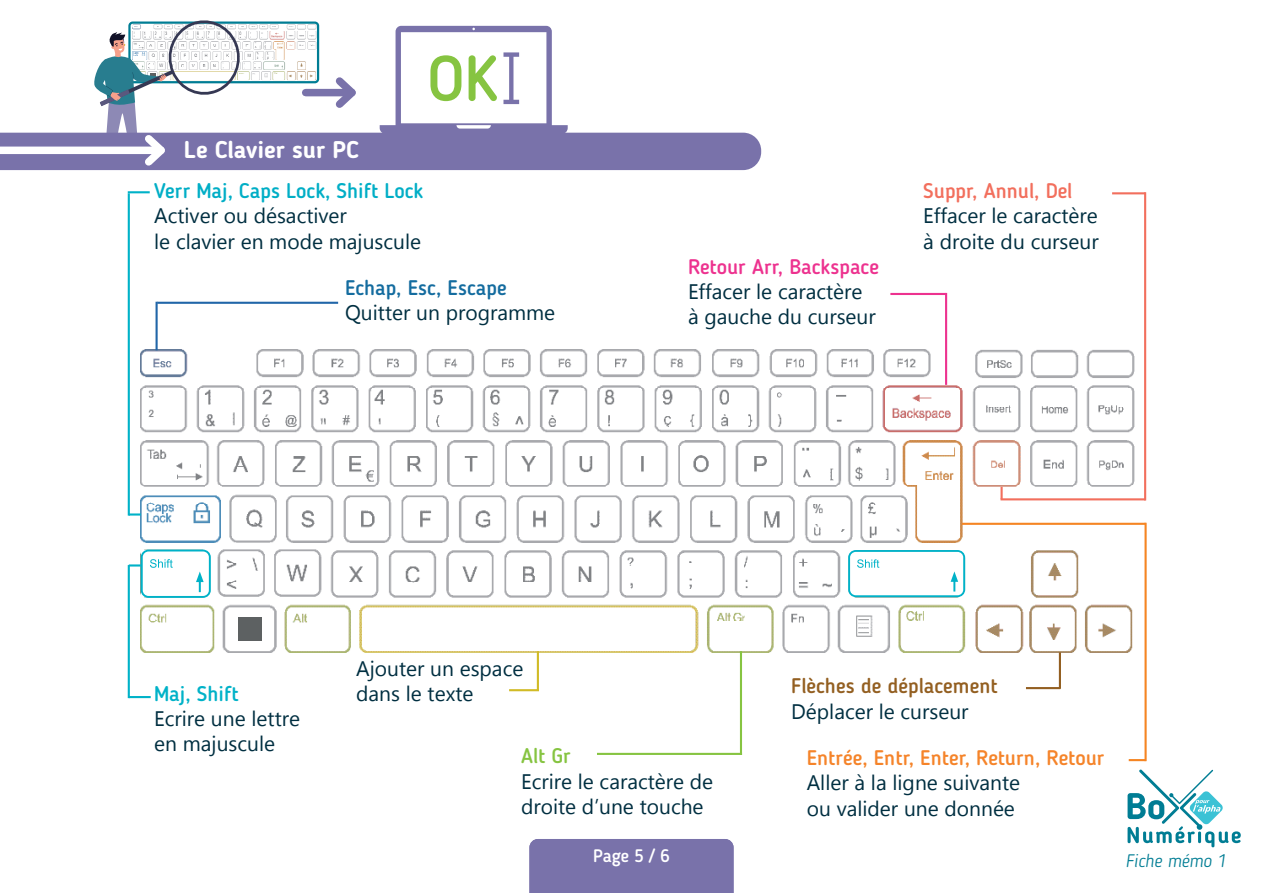
<style>
.page{position:relative;width:1263px;height:893px;background:#fff}
.page>*{position:absolute;margin:0;border:0;box-sizing:border-box;transform-origin:0 0}
.t1{font:700 24px "Blogger Sans";color:#fff}
.t2{font:21px/25.3px "Gadugi";color:#002f41}
.t3{font:500 21px "Blogger Sans";color:#f5842a}
.t4{font:500 21px "Blogger Sans";color:#00aec6}
.t5{font:500 21px "Blogger Sans";color:#935f21}
.t6{font:500 21px "Blogger Sans";color:#ed328f}
.t7{font:500 21px "Blogger Sans";color:#146c9f}
.t8{font:500 21px "Blogger Sans";color:#f26f5d}
.t9{font:500 21px "Blogger Sans";color:#00b2c8}
.t10{font:500 21px "Blogger Sans";color:#86c441}
.t11{font:500 18px "Blogger Sans";letter-spacing:-.01em;color:#fff}
.t12{font:italic 300 18px "Blogger Sans";color:#007d94}
</style>
<div class="page">
<img style="left:141px;top:350px;width:998px;height:302px">
<hr style="left:128px;top:565px;width:2px;height:133px;background:#00b2c8">
<hr style="left:537px;top:651px;width:2px;height:39px;background:#d1bb26">
<hr style="left:740px;top:651px;width:2px;height:104px;background:#86c441">
<hr style="left:945px;top:293px;width:2px;height:92px;background:#ed328f">
<hr style="left:1144px;top:523px;width:3px;height:238px;background:#f58523">
<hr style="left:962px;top:523px;width:183px;height:2px;background:#f58523">
<hr style="left:156px;top:302px;width:2px;height:48px;background:#2166a8">
<svg style="left:130px;top:513px;width:11px;height:3px"></svg>
<hr style="left:128px;top:193px;width:2px;height:323px;background:#00b2c8">
<hr style="left:128px;top:191px;width:22px;height:2px;background:#00b2c8">
<hr style="left:157px;top:302px;width:181px;height:2px;background:#2166a8">
<hr style="left:890px;top:293px;width:56px;height:2px;background:#ed328f">
<svg style="left:1129px;top:759px;width:15px;height:2px"></svg>
<hr style="left:129px;top:696px;width:22px;height:2px;background:#00b2c8">
<hr style="left:1000px;top:498px;width:145px;height:2px;background:#f26f5d">
<hr style="left:1144px;top:192px;width:2px;height:308px;background:#f26f5d">
<svg style="left:1000px;top:487px;width:3px;height:12px"></svg>
<hr style="left:509px;top:689px;width:30px;height:2px;background:#d1bb26">
<hr style="left:1112px;top:192px;width:33px;height:2px;background:#f26f5d">
<hr style="left:1059px;top:652px;width:2px;height:37px;background:#935f21">
<hr style="left:1026px;top:687px;width:34px;height:2px;background:#935f21">
<hr style="left:597px;top:753px;width:145px;height:2px;background:#86c441">
<svg style="left:236px;top:615px;width:27px;height:28px"></svg>
<div style="left:250px;top:618px;width:11px;height:11px;background:#5d6162"></div>
<div style="left:238px;top:618px;width:11px;height:11px;background:#5d6162"></div>
<div style="left:238px;top:629px;width:11px;height:11px;background:#5d6162"></div>
<div style="left:250px;top:629px;width:11px;height:11px;background:#5d6162"></div>
<svg style="left:0;top:20px;width:761px;height:151px"></svg>
<svg style="left:848px;top:550px;width:117px;height:47px"></svg>
<svg style="left:129px;top:550px;width:82px;height:48px"></svg>
<div style="left:529px;top:839px;width:204px;height:54px;background:#7972aa"></div>
<svg style="left:1127px;top:769px;width:114px;height:78px"></svg>
<p class="t1" style="left:184px;top:135px;width:176px">Le Clavier sur PC</p>
<p class="t4" style="left:154px;top:178px;width:271px">Verr Maj, Caps Lock, Shift Lock</p>
<p class="t2" style="left:154px;top:203px;width:268px">Activer ou désactiver<br>le clavier en mode majuscule</p>
<p class="t7" style="left:345px;top:275px;width:163px">Echap, Esc, Escape</p>
<p class="t2" style="left:345px;top:300px;width:212px">Quitter un programme</p>
<p class="t6" style="left:688px;top:254px;width:192px">Retour Arr, Backspace</p>
<p class="t2" style="left:688px;top:279px;width:189px">Effacer le caractère à gauche du curseur</p>
<p class="t8" style="left:923px;top:178px;width:151px">Suppr, Annul, Del</p>
<p class="t2" style="left:923px;top:203px;width:177px">Effacer le caractère à droite du curseur</p>
<p class="t9" style="left:154px;top:681px;width:86px">Maj, Shift</p>
<p class="t2" style="left:154px;top:706px;width:147px">Ecrire une lettre en majuscule</p>
<p class="t2" style="left:356px;top:656px;width:169px">Ajouter un espace dans le texte</p>
<p class="t5" style="left:791px;top:674px;width:208px">Flèches de déplacement</p>
<p class="t2" style="left:791px;top:698px;width:179px">Déplacer le curseur</p>
<p class="t10" style="left:521px;top:743px;width:51px">Alt Gr</p>
<p class="t2" style="left:521px;top:768px;width:194px">Ecrire le caractère de droite d’une touche</p>
<p class="t11" style="left:593px;top:845px;width:78px">Page 5 / 6</p>
<p class="t3" style="left:807px;top:745px;width:299px">Entrée, Entr, Enter, Return, Retour</p>
<p class="t2" style="left:807px;top:770px;width:215px">Aller à la ligne suivante ou valider une donnée</p>
<p class="t11" style="left:601px;top:845px;width:62px">Page : 5</p>
<p class="t12" style="left:1125px;top:850px;width:102px">Fiche mémo 1</p>
</div>
